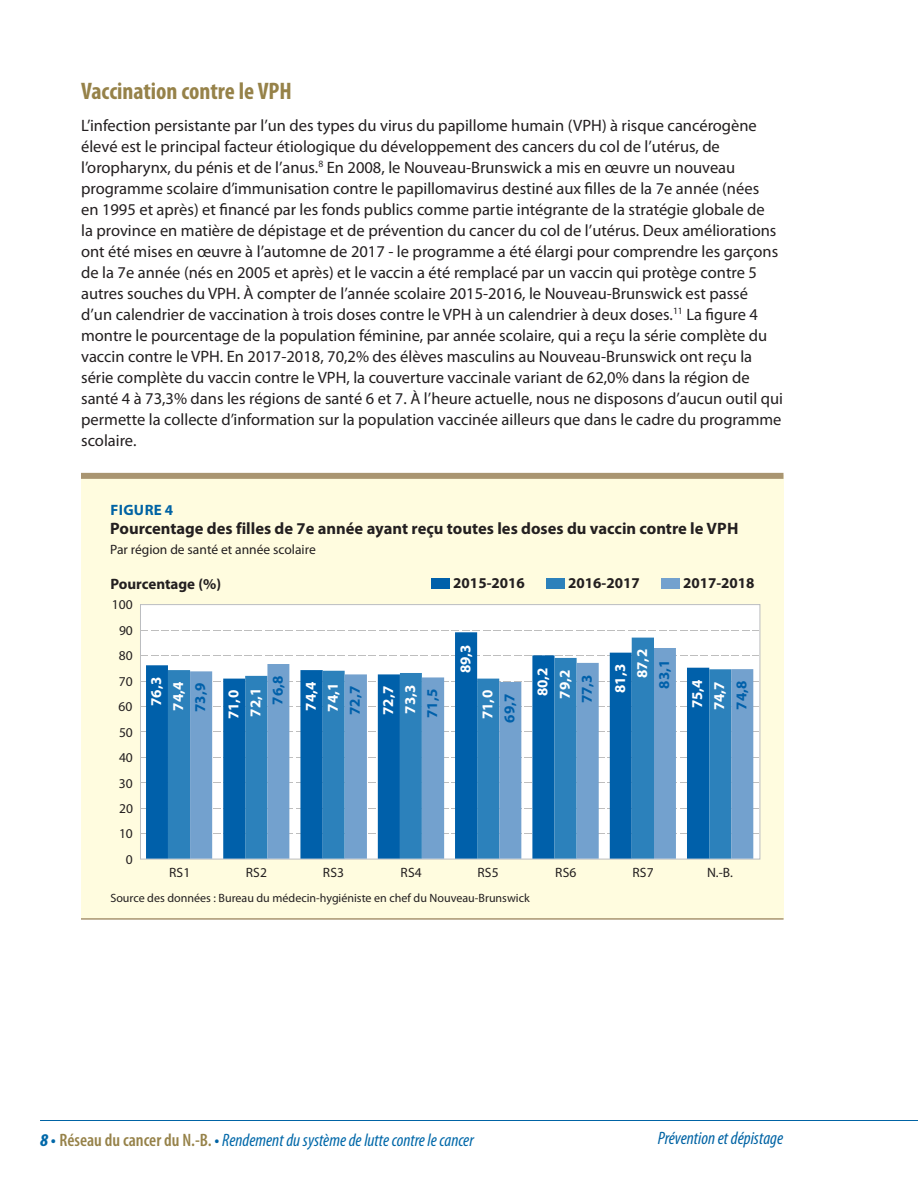
<style>
.page{position:relative;width:918px;height:1188px;background:#fff}
.page>*{position:absolute;margin:0;border:0;box-sizing:border-box;transform-origin:0 0}
._16pt_tan_subhead{font:700 condensed 24px "Myriad Pro";color:#968249}
.t1{font:italic condensed 18px "Myriad Pro";color:#0068a9}
.t2{font:italic condensed 18px "Myriad Pro";color:#0063a4}
.Body_Text_11pt_14{font:16.5px/21px "Myriad Pro";color:#231f20}
.t3{font:700 16.5px "Myriad Pro";color:#231f20}
.t4{font:700 15px "Myriad Pro";color:#fff}
.t5{font:700 15px "Myriad Pro";color:#231f20}
.t6{font:700 15px "Myriad Pro";color:#0060aa}
.t7{font:700 15px "Myriad Pro";letter-spacing:.02em;color:#0063a4}
.t8{font:13.5px "Myriad Pro";color:#231f20}
.t9{font:12px "Myriad Pro";color:#231f20}
.s1{font-weight:900}
.s2{font-weight:700;font-style:normal}
.s3{font-weight:600;font-style:normal;color:#968249}
.s4{font-weight:600;font-style:normal;color:#0063a4}
</style>
<div class="page">
<hr style="left:40px;top:1120px;width:878px;height:1px;background:#0063a4">
<div style="left:81px;top:475px;width:702px;height:444px;background:#fffcdf"></div>
<div style="left:140px;top:605px;width:620px;height:254px;background:#fff"></div>
<div style="left:81px;top:473px;width:702px;height:6px;background:#a99571"></div>
<hr style="left:81px;top:918px;width:702px;height:2px;background:#a99571">
<svg style="left:140px;top:630px;width:619px;height:1px"></svg>
<svg style="left:140px;top:655px;width:619px;height:1px"></svg>
<svg style="left:140px;top:681px;width:619px;height:1px"></svg>
<svg style="left:140px;top:706px;width:619px;height:1px"></svg>
<svg style="left:140px;top:731px;width:619px;height:1px"></svg>
<svg style="left:140px;top:757px;width:619px;height:1px"></svg>
<svg style="left:140px;top:782px;width:619px;height:1px"></svg>
<svg style="left:140px;top:808px;width:619px;height:1px"></svg>
<svg style="left:140px;top:833px;width:619px;height:1px"></svg>
<svg style="left:146px;top:632px;width:508px;height:227px;fill:#0562aa"></svg>
<svg style="left:168px;top:638px;width:486px;height:221px"></svg>
<svg style="left:190px;top:648px;width:563px;height:211px"></svg>
<div style="left:661px;top:578px;width:19px;height:11px;background:#73a1ce"></div>
<div style="left:546px;top:578px;width:19px;height:11px;background:#2c81bb"></div>
<div style="left:432px;top:578px;width:18px;height:11px;background:#0060aa"></div>
<p class="_16pt_tan_subhead" style="left:81px;top:78px;width:212px">Vaccination contre le VPH</p>
<p class="Body_Text_11pt_14" style="left:81px;top:115px;width:703px">L’infection persistante par l’un des types du virus du papillome humain (VPH) à risque cancérogène élevé est le principal facteur étiologique du développement des cancers du col de l’utérus, de l’oropharynx, du pénis et de l’anus.<sup>8</sup> En 2008, le Nouveau-Brunswick a mis en œuvre un nouveau programme scolaire d’immunisation contre le papillomavirus destiné aux filles de la 7e année (nées<br>en 1995 et après) et financé par les fonds publics comme partie intégrante de la stratégie globale de<br>la province en matière de dépistage et de prévention du cancer du col de l’utérus. Deux améliorations ont été mises en œuvre à l’automne de 2017 - le programme a été élargi pour comprendre les garçons de la 7e année (nés en 2005 et après) et le vaccin a été remplacé par un vaccin qui protège contre 5 autres souches du VPH. À compter de l’année scolaire 2015-2016, le Nouveau-Brunswick est passé d’un calendrier de vaccination à trois doses contre le VPH à un calendrier à deux doses.<sup>11</sup> La figure 4 montre le pourcentage de la population féminine, par année scolaire, qui a reçu la série complète du vaccin contre le VPH. En 2017-2018, 70,2% des élèves masculins au Nouveau-Brunswick ont reçu la série complète du vaccin contre le VPH, la couverture vaccinale variant de 62,0% dans la région de santé 4 à 73,3% dans les régions de santé 6 et 7. À l’heure actuelle, nous ne disposons d’aucun outil qui permette la collecte d’information sur la population vaccinée ailleurs que dans le cadre du programme scolaire.</p>
<p class="t7" style="left:111px;top:504px;width:64px">FIGURE 4</p>
<p class="t3" style="left:110px;top:522px;width:630px">Pourcentage des filles de 7e année ayant reçu toutes les doses du vaccin contre le VPH</p>
<p class="t8" style="left:110px;top:545px;width:207px">Par région de santé et année scolaire</p>
<p class="t5" style="left:110px;top:578px;width:112px">Pourcentage (%)</p>
<p class="t8" style="left:112px;top:600px;width:22px">100</p>
<p class="t8" style="left:119px;top:625px;width:15px">90</p>
<p class="t5" style="left:453px;top:578px;width:73px">2015-2016</p>
<p class="t5" style="left:568px;top:578px;width:73px">2016-2017</p>
<p class="t5" style="left:683px;top:578px;width:73px">2017-2018</p>
<p class="t8" style="left:119px;top:650px;width:15px">80</p>
<p class="t8" style="left:119px;top:676px;width:15px">70</p>
<p class="t8" style="left:119px;top:701px;width:15px">60</p>
<p class="t8" style="left:119px;top:727px;width:15px">50</p>
<p class="t8" style="left:119px;top:752px;width:15px">40</p>
<p class="t8" style="left:119px;top:778px;width:15px">30</p>
<p class="t8" style="left:119px;top:803px;width:15px">20</p>
<p class="t8" style="left:119px;top:828px;width:15px">10</p>
<p class="t8" style="left:126px;top:854px;width:8px">0</p>
<p class="t4" style="left:150px;top:706px;width:31px;rotate:-90deg">76,3</p>
<p class="t4" style="left:460px;top:673px;width:30px;rotate:-90deg">89,3</p>
<p class="t4" style="left:636px;top:678px;width:31px;rotate:-90deg">87,2</p>
<p class="t6" style="left:658px;top:689px;width:30px;rotate:-90deg">83,1</p>
<p class="t4" style="left:537px;top:696px;width:30px;rotate:-90deg">80,2</p>
<p class="t4" style="left:614px;top:693px;width:31px;rotate:-90deg">81,3</p>
<p class="t4" style="left:559px;top:699px;width:30px;rotate:-90deg">79,2</p>
<p class="t6" style="left:581px;top:703px;width:30px;rotate:-90deg">77,3</p>
<p class="t6" style="left:272px;top:705px;width:30px;rotate:-90deg">76,8</p>
<p class="t6" style="left:349px;top:715px;width:31px;rotate:-90deg">72,7</p>
<p class="t6" style="left:426px;top:718px;width:31px;rotate:-90deg">71,5</p>
<p class="t6" style="left:504px;top:723px;width:30px;rotate:-90deg">69,7</p>
<p class="t4" style="left:172px;top:711px;width:31px;rotate:-90deg">74,4</p>
<p class="t4" style="left:691px;top:708px;width:30px;rotate:-90deg">75,4</p>
<p class="t6" style="left:194px;top:712px;width:31px;rotate:-90deg">73,9</p>
<p class="t4" style="left:713px;top:710px;width:30px;rotate:-90deg">74,7</p>
<p class="t4" style="left:228px;top:719px;width:31px;rotate:-90deg">71,0</p>
<p class="t4" style="left:305px;top:711px;width:31px;rotate:-90deg">74,4</p>
<p class="t4" style="left:382px;top:715px;width:31px;rotate:-90deg">72,7</p>
<p class="t4" style="left:250px;top:717px;width:30px;rotate:-90deg">72,1</p>
<p class="t4" style="left:327px;top:712px;width:31px;rotate:-90deg">74,1</p>
<p class="t4" style="left:404px;top:714px;width:30px;rotate:-90deg">73,3</p>
<p class="t4" style="left:482px;top:719px;width:31px;rotate:-90deg">71,0</p>
<p class="t6" style="left:736px;top:710px;width:31px;rotate:-90deg">74,8</p>
<p class="t8" style="left:169px;top:867px;width:23px">RS1</p>
<p class="t8" style="left:246px;top:867px;width:23px">RS2</p>
<p class="t8" style="left:323px;top:867px;width:23px">RS3</p>
<p class="t8" style="left:401px;top:867px;width:23px">RS4</p>
<p class="t8" style="left:477px;top:867px;width:23px">RS5</p>
<p class="t8" style="left:555px;top:867px;width:23px">RS6</p>
<p class="t8" style="left:632px;top:867px;width:23px">RS7</p>
<p class="t8" style="left:707px;top:867px;width:27px">N.-B.</p>
<p class="t9" style="left:110px;top:894px;width:421px">Source des données : Bureau du médecin-hygiéniste en chef du Nouveau-Brunswick</p>
<p class="t1" style="left:40px;top:1131px;width:435px"><span class="s1">8</span> <span class="s2">•</span> <span class="s3">Réseau du cancer du N.-B.</span> <span class="s4">•</span> Rendement du système de lutte contre le cancer</p>
<p class="t2" style="left:658px;top:1129px;width:127px">Prévention et dépistage</p>
</div>
